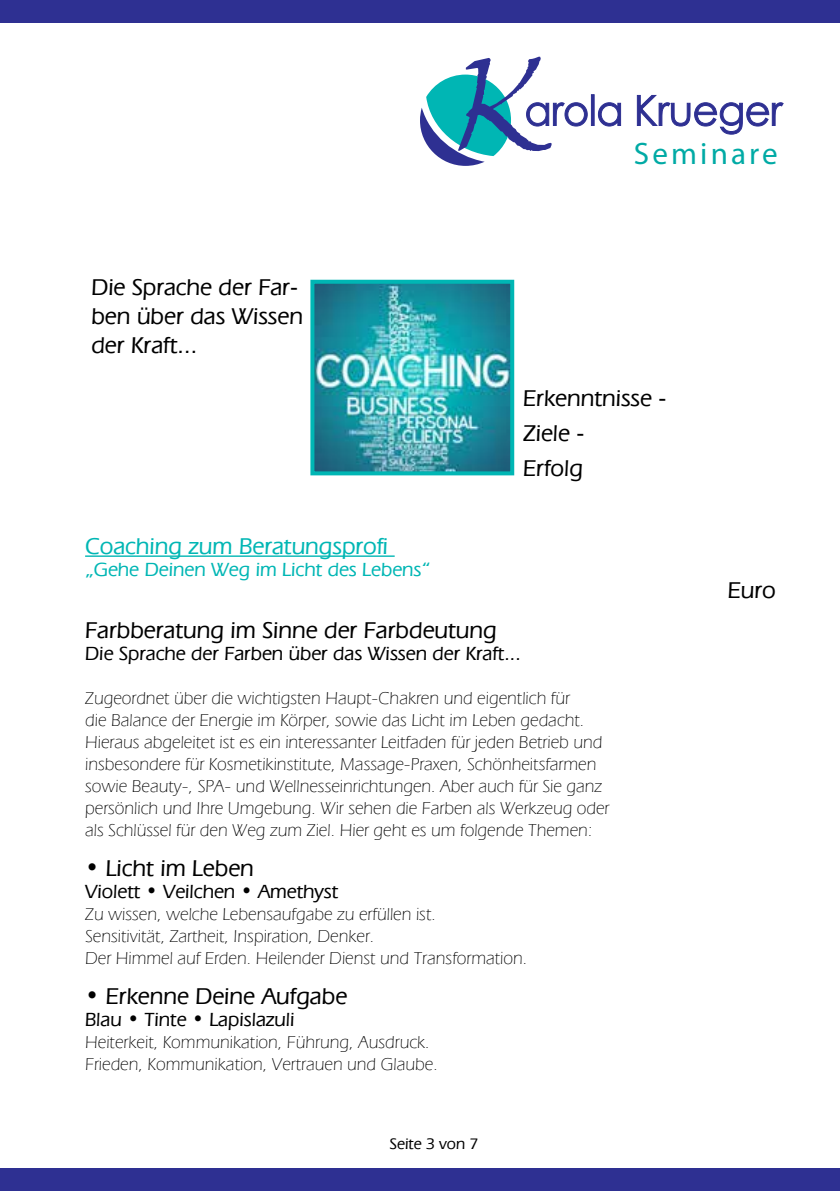
<style>
.page{position:relative;width:840px;height:1191px;background:#fff}
.page>*{position:absolute;margin:0;border:0;box-sizing:border-box;transform-origin:0 0}
.t1{font:31px "Myriad Pro";letter-spacing:.1em;color:#00aaa5}
.t2{font:500 24px/28.8px "Eras IT Cby BT";color:#000}
.t3{font:500 24px "Eras IT Cby BT";color:#00b6b4}
.t4{font:500 20px "Eras IT Cby BT";color:#000}
.t5{font:500 20px "Eras IT Cby BT";color:#00b6b4}
.t6{font:300 18px/22px "Eras IT Cby BT";color:#000}
.t7{font:500 16px "Eras IT Cby BT";color:#000}
</style>
<div class="page">
<hr style="left:85px;top:555px;width:309px;height:2px;background:#00b6b4">
<svg style="left:420px;top:57px;width:363px;height:109px"></svg>
<img style="left:315px;top:285px;width:194px;height:185px">
<div style="left:310px;top:280px;width:204px;height:195px;border:4px solid #00b6b4"></div>
<div style="left:0;top:0;width:839px;height:23px;background:#2e3092"></div>
<div style="left:0;top:1168px;width:839px;height:23px;background:#2e3092"></div>
<h2 class="t2" style="left:91px;top:272px;width:213px">Die Sprache der Far&shy;ben über das Wissen der Kraft...</h2>
<h2 class="t3" style="left:85px;top:531px;width:304px">Coaching zum Beratungsprofi</h2>
<p class="t5" style="left:85px;top:557px;width:346px">„Gehe Deinen Weg im Licht des Lebens“</p>
<h1 class="t1" style="left:633px;top:135px;width:145px">Seminare</h1>
<h2 class="t2" style="left:523px;top:379px;width:144px;line-height:35.4px">Erkenntnisse -<br>Ziele -<br>Erfolg</h2>
<h2 class="t2" style="left:727px;top:575px;width:49px">Euro</h2>
<h2 class="t2" style="left:85px;top:615px;width:413px">Farbberatung im Sinne der Farbdeutung</h2>
<p class="t4" style="left:85px;top:641px;width:437px">Die Sprache der Farben über das Wissen der Kraft...</p>
<p class="t6" style="left:85px;top:686px;width:525px">Zugeordnet über die wichtigsten Haupt-Chakren und eigentlich für<br>die Balance der Energie im Körper, sowie das Licht im Leben gedacht.<br>Hieraus abgeleitet ist es ein interessanter Leitfaden für jeden Betrieb und insbesondere für Kosmetikinstitute, Massage-Praxen, Schönheitsfarmen sowie Beauty-, SPA- und Wellnesseinrichtungen. Aber auch für Sie ganz persönlich und Ihre Umgebung. Wir sehen die Farben als Werkzeug oder als Schlüssel für den Weg zum Ziel. Hier geht es um folgende Themen:</p>
<h2 class="t2" style="left:85px;top:853px;width:170px">• Licht im Leben</h2>
<p class="t4" style="left:85px;top:879px;width:254px">Violett • Veilchen • Amethyst</p>
<p class="t6" style="left:85px;top:903px;width:443px">Zu wissen, welche Lebensaufgabe zu erfüllen ist.<br>Sensitivität, Zartheit, Inspiration, Denker.<br>Der Himmel auf Erden. Heilender Dienst und Transformation.</p>
<h2 class="t2" style="left:85px;top:981px;width:263px">• Erkenne Deine Aufgabe</h2>
<p class="t4" style="left:85px;top:1007px;width:211px">Blau • Tinte • Lapislazuli</p>
<p class="t6" style="left:85px;top:1031px;width:354px">Heiterkeit, Kommunikation, Führung, Ausdruck.<br>Frieden, Kommunikation, Vertrauen und Glaube.</p>
<p class="t7" style="left:390px;top:1134px;width:90px">Seite 3 von 7</p>
</div>
